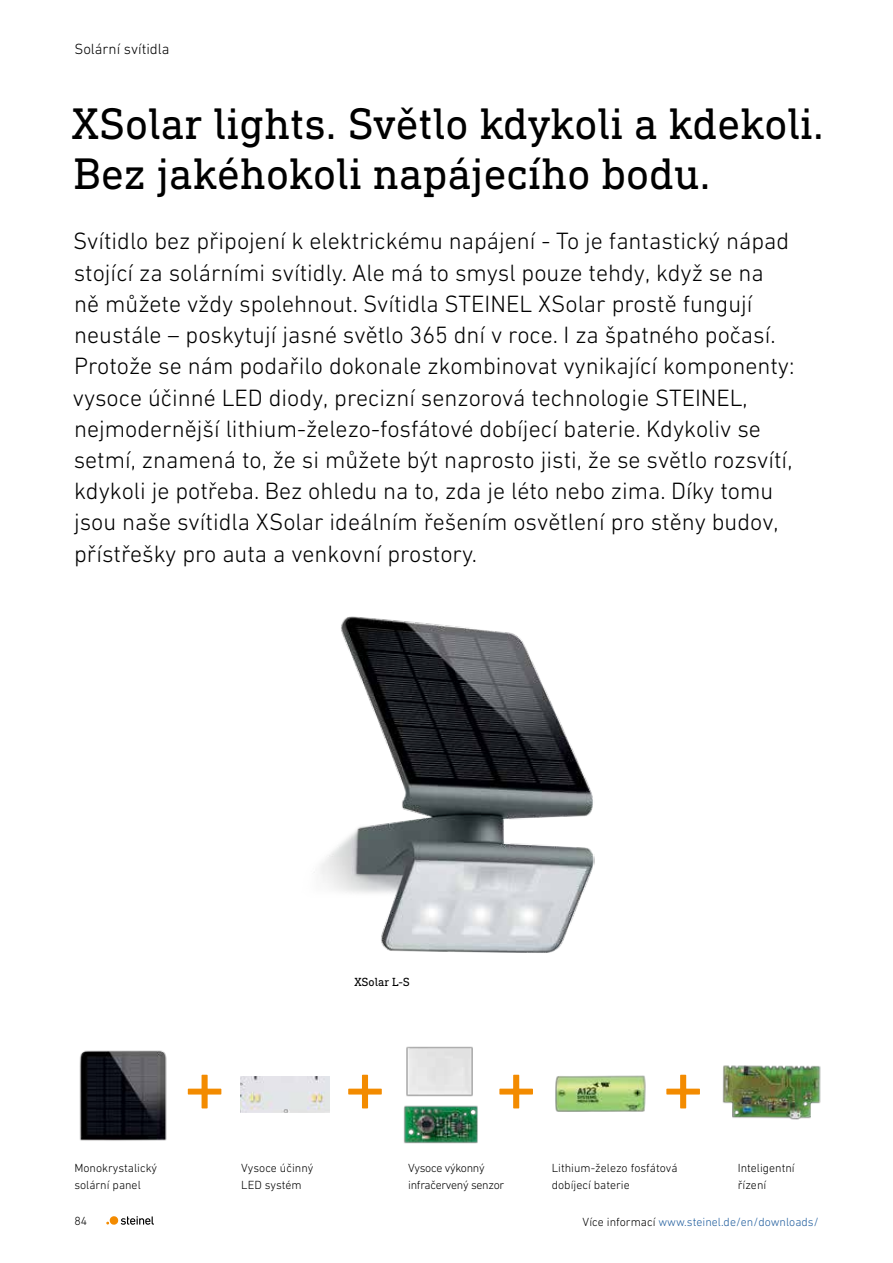
<style>
.page{position:relative;width:893px;height:1263px;background:#fff}
.page>*{position:absolute;margin:0;border:0;box-sizing:border-box;transform-origin:0 0}
.t1{font:45px/49.5px "DIN Next Slab Pro";color:#000}
.t2{font:300 24px/31.2px "DIN Next W1 G";color:#000}
.t3{font:300 15px "DIN Next W1 G";color:#000}
.t4{font:300 12px/16.5px "DIN Next W1 G";color:#000}
.t5{font:300 12px "DIN Next LT Pro";color:#215e9e}
.t6{font:300 12px/16.5px "DIN Next W1 G";letter-spacing:-.025em;color:#000}
.t7{font:12px "DIN Next Slab Pro";color:#000}
.s1{color:#000}
</style>
<div class="page">
<svg style="left:106px;top:1216px;width:48px;height:9px"></svg>
<img style="left:314px;top:616px;width:280px;height:337px">
<img style="left:79px;top:1050px;width:88px;height:91px">
<img style="left:240px;top:1076px;width:89px;height:37px">
<img style="left:722px;top:1065px;width:99px;height:55px">
<img style="left:555px;top:1075px;width:91px;height:37px">
<img style="left:403px;top:1105px;width:75px;height:39px">
<img style="left:406px;top:1046px;width:67px;height:51px">
<svg style="left:188px;top:1075px;width:33px;height:33px"></svg>
<svg style="left:348px;top:1075px;width:34px;height:33px"></svg>
<svg style="left:499px;top:1075px;width:34px;height:33px"></svg>
<svg style="left:666px;top:1075px;width:34px;height:33px"></svg>
<p class="t3" style="left:74px;top:40px;width:97px">Solární svítidla</p>
<h1 class="t1" style="left:72px;top:98px;width:754px">XSolar lights. Světlo kdykoli a kdekoli.<br>Bez jakéhokoli napájecího bodu.</h1>
<p class="t2" style="left:73px;top:225px;width:723px">Svítidlo bez připojení k elektrickému napájení - To je fantastický nápad stojící za solárními svítidly. Ale má to smysl pouze tehdy, když se na<br>ně můžete vždy spolehnout. Svítidla STEINEL XSolar prostě fungují neustále – poskytují jasné světlo 365 dní v roce. I za špatného počasí.<br>Protože se nám podařilo dokonale zkombinovat vynikající komponenty: vysoce účinné LED diody, precizní senzorová technologie STEINEL, nejmodernější lithium-železo-fosfátové dobíjecí baterie. Kdykoliv se setmí, znamená to, že si můžete být naprosto jisti, že se světlo rozsvítí, kdykoli je potřeba. Bez ohledu na to, zda je léto nebo zima. Díky tomu jsou naše svítidla XSolar ideálním řešením osvětlení pro stěny budov, přístřešky pro auta a venkovní prostory.</p>
<p class="t4" style="left:74px;top:1159px;width:84px">Monokrystalický solární panel</p>
<p class="t4" style="left:74px;top:1213px;width:14px">84</p>
<p class="t7" style="left:354px;top:975px;width:57px">XSolar L-S</p>
<p class="t4" style="left:241px;top:1159px;width:74px">Vysoce účinný<br>LED systém</p>
<p class="t6" style="left:408px;top:1159px;width:98px">Vysoce výkonný infračervený senzor</p>
<p class="t4" style="left:552px;top:1159px;width:127px">Lithium-železo fosfátová dobíjecí baterie</p>
<p class="t4" style="left:738px;top:1159px;width:59px">Inteligentní řízení</p>
<p class="t5" style="left:583px;top:1215px;width:237px"><span class="s1">Více informací</span> www.steinel.de/en/downloads/</p>
</div>
